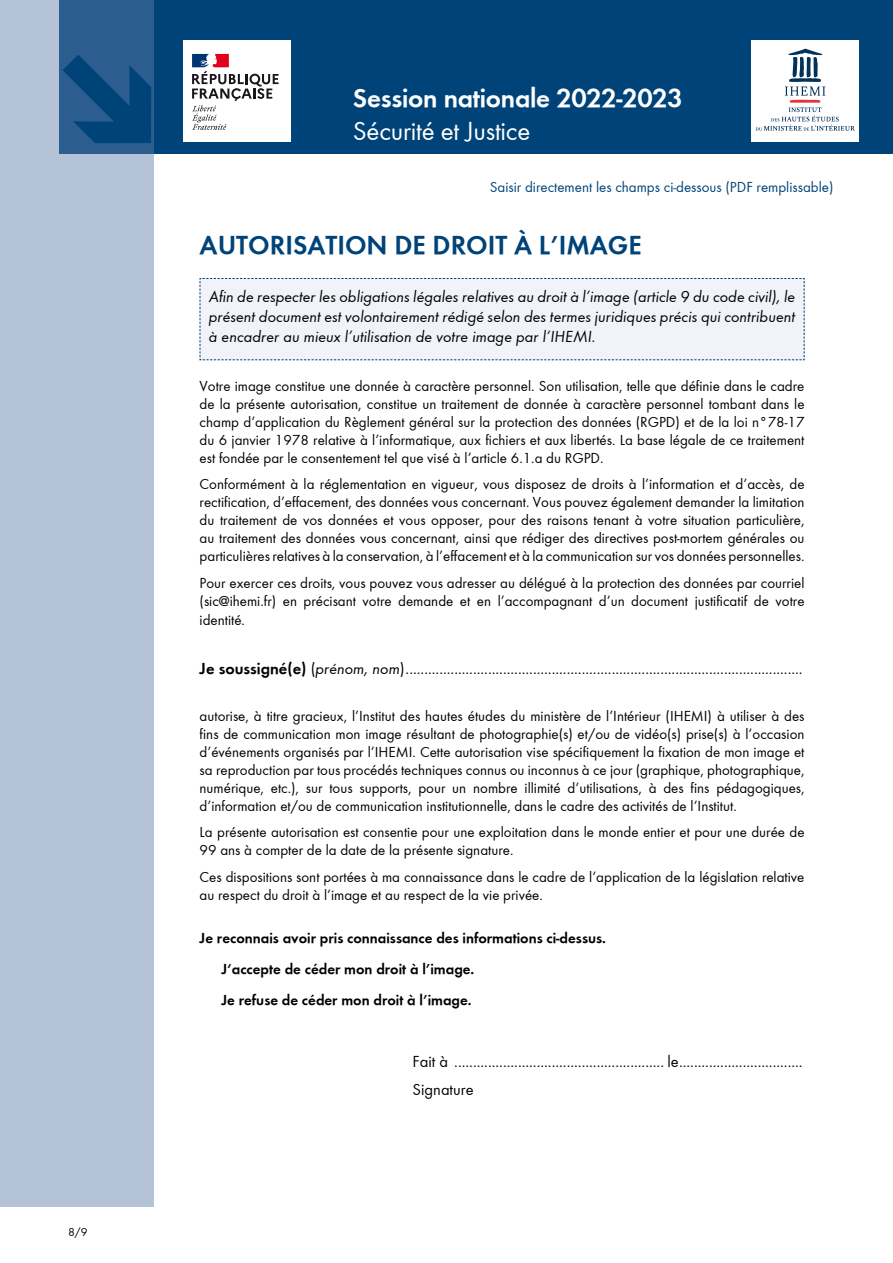
<style>
.page{position:relative;width:893px;height:1263px;background:#fff}
.page>*{position:absolute;margin:0;border:0;box-sizing:border-box;transform-origin:0 0}
.t1{font:700 27px "Function";color:#004379}
.t2{font:700 27px "Function";letter-spacing:-.01em;color:#fff}
.t3{font:27px "Function";letter-spacing:-.01em;color:#fff}
.t4{font:italic 16.5px/19.8px "Function";color:#000;text-align:justify}
.t5{font:16.5px/28.3px "Function";color:#000}
.t6{font:15px/18px "Function";color:#000;text-align:justify}
.t7{font:700 15px/30.8px "Function";color:#000}
.t8{font:15px "Function";color:#004379}
.t9{font:12px "Function";color:#000}
.s1{font-weight:700}
.s2{font-style:italic}
</style>
<div class="page">
<div style="left:60px;top:0;width:833px;height:153px;background:#004379"></div>
<div style="left:0;top:0;width:154px;height:1206px;background:#b5c3d8"></div>
<div style="left:183px;top:41px;width:108px;height:101px;background:#fff"></div>
<svg style="left:192px;top:54px;width:87px;height:76px"></svg>
<svg style="left:751px;top:40px;width:107px;height:102px;background:#e9ecef"></svg>
<div style="left:199px;top:278px;width:606px;height:83px;background:#f1f3f9"></div>
<svg style="left:59px;top:37px;width:117px;height:117px"></svg>
<p class="t9" style="left:68px;top:1225px;width:21px">8/9</p>
<h1 class="t2" style="left:353px;top:82px;width:331px">Session nationale 2022-2023</h1>
<h1 class="t3" style="left:353px;top:115px;width:179px">Sécurité et Justice</h1>
<p class="t8" style="left:490px;top:179px;width:345px">Saisir directement les champs ci-dessous (PDF remplissable)</p>
<h1 class="t1" style="left:200px;top:229px;width:444px">AUTORISATION DE DROIT À L’IMAGE</h1>
<p class="t4" style="left:209px;top:287px;width:588px">Afin de respecter les obligations légales relatives au droit à l’image (article 9 du code civil), le présent document est volontairement rédigé selon des termes juridiques précis qui contribuent à encadrer au mieux l’utilisation de votre image par l’IHEMI.</p>
<p class="t6" style="left:200px;top:377px;width:606px">Votre image constitue une donnée à caractère personnel. Son utilisation, telle que définie dans le cadre de la présente autorisation, constitue un traitement de donnée à caractère personnel tombant dans le champ d’application du Règlement général sur la protection des données (RGPD) et de la loi n°78-17 du 6 janvier 1978 relative à l’informatique, aux fichiers et aux libertés. La base légale de ce traitement est fondée par le consentement tel que visé à l’article 6.1.a du RGPD.</p>
<p class="t6" style="left:200px;top:475px;width:606px">Conformément à la réglementation en vigueur, vous disposez de droits à l’information et d’accès, de rectification, d’effacement, des données vous concernant. Vous pouvez également demander la limitation du traitement de vos données et vous opposer, pour des raisons tenant à votre situation particulière, au traitement des données vous concernant, ainsi que rédiger des directives post-mortem générales ou particulières relatives à la conservation, à l’effacement et à la communication sur vos données personnelles.</p>
<p class="t6" style="left:200px;top:574px;width:606px;line-height:18.5px">Pour exercer ces droits, vous pouvez vous adresser au délégué à la protection des données par courriel (sic@ihemi.fr) en précisant votre demande et en l’accompagnant d’un document justificatif de votre identité.</p>
<p class="t5" style="left:200px;top:655px;width:605px"><span class="s1">Je soussigné(e)</span> (<span class="s2">prénom, nom</span>)..........................................................................................................</p>
<p class="t6" style="left:200px;top:707px;width:606px">autorise, à titre gracieux, l’Institut des hautes études du ministère de l’Intérieur (IHEMI) à utiliser à des fins de communication mon image résultant de photographie(s) et/ou de vidéo(s) prise(s) à l’occasion d’événements organisés par l’IHEMI. Cette autorisation vise spécifiquement la fixation de mon image et sa reproduction par tous procédés techniques connus ou inconnus à ce jour (graphique, photographique, numérique, etc.), sur tous supports, pour un nombre illimité d’utilisations, à des fins pédagogiques, d’information et/ou de communication institutionnelle, dans le cadre des activités de l’Institut.</p>
<p class="t6" style="left:200px;top:823px;width:606px">La présente autorisation est consentie pour une exploitation dans le monde entier et pour une durée de<br>99 ans à compter de la date de la présente signature.</p>
<p class="t6" style="left:200px;top:868px;width:606px">Ces dispositions sont portées à ma connaissance dans le cadre de l’application de la législation relative au respect du droit à l’image et au respect de la vie privée.</p>
<p class="t7" style="left:221px;top:923px;width:386px;text-indent:-22px">Je reconnais avoir pris connaissance des informations ci-dessus.<br>J‘accepte de céder mon droit à l’image.<br>Je refuse de céder mon droit à l’image.</p>
<p class="t5" style="left:413px;top:1047px;width:268px">Fait à ........................................................ le<br>Signature</p>
</div>
